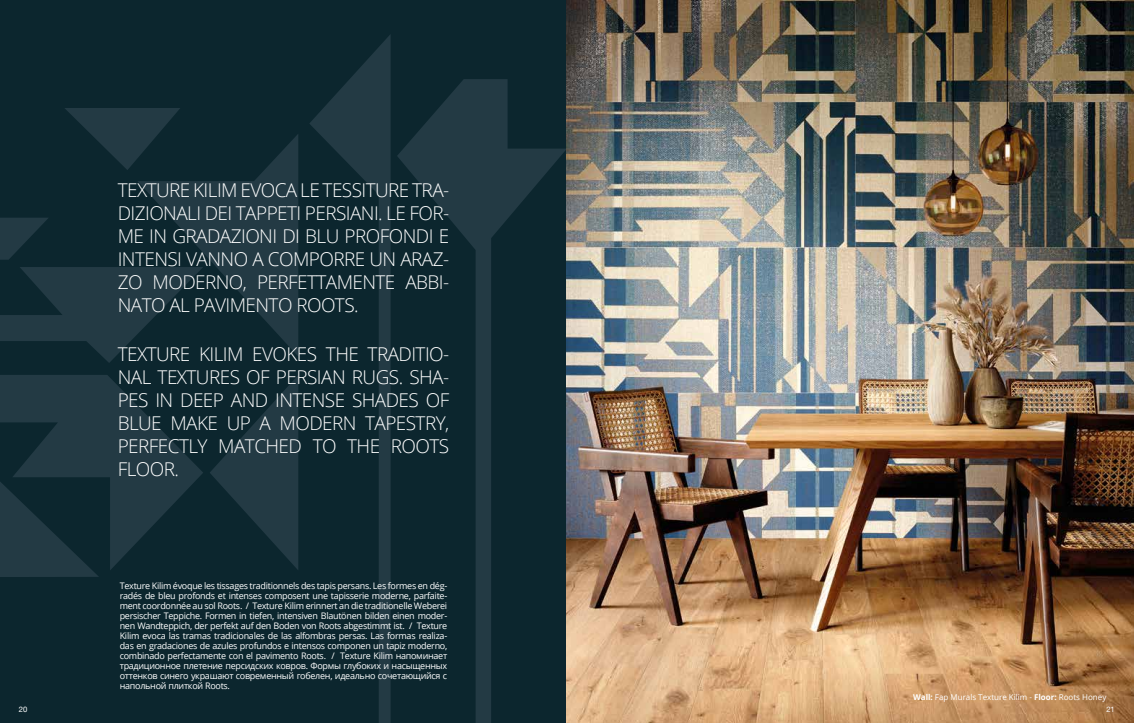
<style>
.page{position:relative;width:1134px;height:723px;background:#fff}
.page>*{position:absolute;margin:0;border:0;box-sizing:border-box;transform-origin:0 0}
.t1{font:300 19px/23px "Open Sans";letter-spacing:-.03em;color:#fff;text-align:justify}
.t2{font:9px/10px "Open Sans";letter-spacing:-.03em;color:#fff;text-align:justify}
.t3{font:8px "Open Sans";color:#fff}
.t4{font:7.7px "Helvetica Neue LT Com";color:#fff}
.s1{font-weight:700}
</style>
<div class="page">
<div style="left:0;top:0;width:567px;height:723px;background:#0c262e"></div>
<svg style="left:210px;top:376px;width:88px;height:194px"></svg>
<svg style="left:0;top:375px;width:203px;height:195px;fill:#233a44"></svg>
<svg style="left:138px;top:134px;width:160px;height:222px;fill:#233a44"></svg>
<svg style="left:0;top:267px;width:203px;height:96px"></svg>
<svg style="left:0;top:218px;width:48px;height:42px"></svg>
<svg style="left:65px;top:108px;width:115px;height:62px"></svg>
<svg style="left:0;top:481px;width:99px;height:96px"></svg>
<svg style="left:309px;top:35px;width:82px;height:688px"></svg>
<svg style="left:397px;top:79px;width:170px;height:644px"></svg>
<img style="left:567px;top:0;width:567px;height:723px">
<h1 class="t1" style="left:118px;top:178px;width:333px">TEXTURE KILIM EVOCA LE TESSITURE TRA-DIZIONALI DEI TAPPETI PERSIANI. LE FOR-ME IN GRADAZIONI DI BLU PROFONDI E INTENSI VANNO A COMPORRE UN ARAZ-ZO MODERNO, PERFETTAMENTE ABBI-NATO AL PAVIMENTO ROOTS.</h1>
<h1 class="t1" style="left:118px;top:342px;width:333px">TEXTURE KILIM EVOKES THE TRADITIO-NAL TEXTURES OF PERSIAN RUGS. SHA-PES IN DEEP AND INTENSE SHADES OF BLUE MAKE UP A MODERN TAPESTRY, PERFECTLY MATCHED TO THE ROOTS FLOOR.</h1>
<p class="t2" style="left:120px;top:580px;width:329px">Texture Kilim évoque les tissages traditionnels des tapis persans. Les formes en dég&shy;radés de bleu profonds et intenses composent une tapisserie moderne, parfaite&shy;ment coordonnée au sol Roots. / Texture Kilim erinnert an die traditionelle Weberei persischer Teppiche. Formen in tiefen, intensiven Blautönen bilden einen moder&shy;nen Wandteppich, der perfekt auf den Boden von Roots abgestimmt ist. / Texture Kilim evoca las tramas tradicionales de las alfombras persas. Las formas realiza&shy;das en gradaciones de azules profundos e intensos componen un tapiz moderno, combinado perfectamente con el pavimento Roots. / Texture Kilim напоминает традиционное плетение персидских ковров. Формы глубоких и насыщенных оттенков синего украшают современный гобелен, идеально сочетающийся с напольной плиткой Roots.</p>
<p class="t3" style="left:913px;top:691px;width:195px"><span class="s1">Wall:</span> Fap Murals Texture Kilim - <span class="s1">Floor:</span> Roots Honey</p>
<p class="t4" style="left:19px;top:704px;width:10px">20</p>
<p class="t4" style="left:1106px;top:704px;width:10px">21</p>
</div>
